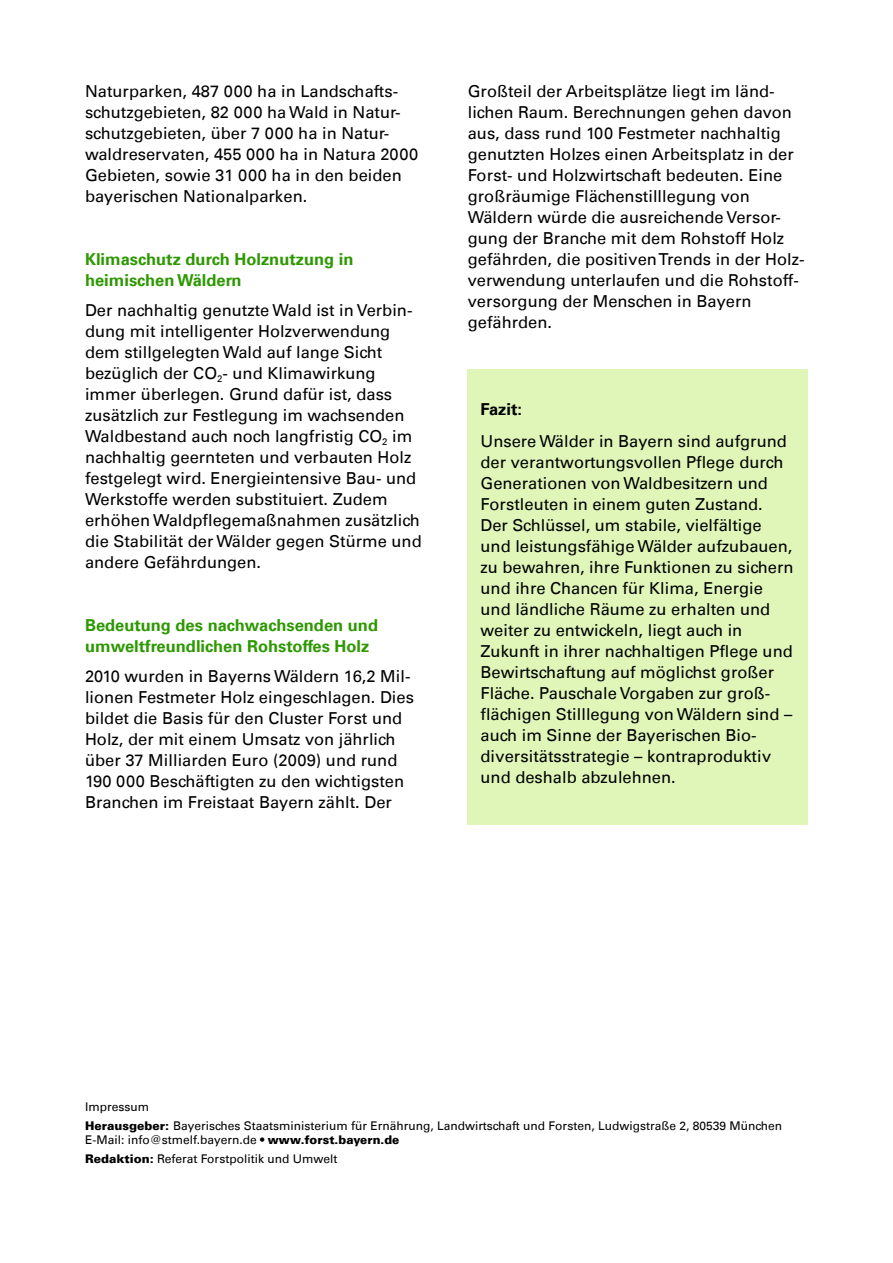
<style>
.page{position:relative;width:893px;height:1263px;background:#fff}
.page>*{position:absolute;margin:0;border:0;box-sizing:border-box;transform-origin:0 0}
._04_Fließtext{font:16.5px/21px "Univers";color:#000}
.Überschrift_3{font:700 16.5px/21px "Univers";color:#2d9802}
.Impressum{font:12px/14.4px "Univers";color:#000}
.s1{font-weight:700}
.s2{font-weight:900}
</style>
<div class="page">
<div style="left:468px;top:369px;width:340px;height:455px;background:#e0f6b9"></div>
<p class="_04_Fließtext" style="left:85px;top:81px;width:335px">Naturparken, 487 000 ha in Landschafts&shy;schutzgebieten, 82 000 ha Wald in Natur&shy;schutzgebieten, über 7 000 ha in Natur&shy;waldreservaten, 455 000 ha in Natura 2000<br>Gebieten, sowie 31 000 ha in den beiden bayerischen Nationalparken.</p>
<p class="Überschrift_3" style="left:85px;top:249px;width:270px">Klimaschutz durch Holznutzung in heimischen Wäldern</p>
<p class="_04_Fließtext" style="left:85px;top:299px;width:338px">Der nachhaltig genutzte Wald ist in Verbin&shy;dung mit intelligenter Holzverwendung dem stillgelegten Wald auf lange Sicht bezüglich der CO<sub>2</sub>- und Klimawirkung immer überlegen. Grund dafür ist, dass zusätzlich zur Festlegung im wachsenden Waldbestand auch noch langfristig CO<sub>2</sub> im nachhaltig geernteten und verbauten Holz festgelegt wird. Energieintensive Bau- und Werkstoffe werden substituiert. Zudem erhöhen Waldpflegemaßnahmen zusätzlich die Stabilität der Wälder gegen Stürme und andere Gefährdungen.</p>
<p class="Überschrift_3" style="left:85px;top:615px;width:295px">Bedeutung des nachwachsenden und umweltfreundlichen Rohstoffes Holz</p>
<p class="_04_Fließtext" style="left:85px;top:665px;width:330px">2010 wurden in Bayerns Wäldern 16,2 Mil&shy;lionen Festmeter Holz eingeschlagen. Dies bildet die Basis für den Cluster Forst und Holz, der mit einem Umsatz von jährlich über 37 Milliarden Euro (2009) und rund 190 000 Beschäftigten zu den wichtigsten Branchen im Freistaat Bayern zählt. Der</p>
<p class="_04_Fließtext" style="left:468px;top:81px;width:338px">Großteil der Arbeitsplätze liegt im länd&shy;lichen Raum. Berechnungen gehen davon aus, dass rund 100 Festmeter nachhaltig genutzten Holzes einen Arbeitsplatz in der Forst- und Holzwirtschaft bedeuten. Eine großräumige Flächenstilllegung von Wäldern würde die ausreichende Versor&shy;gung der Branche mit dem Rohstoff Holz gefährden, die positiven Trends in der Holz&shy;verwendung unterlaufen und die Rohstoff&shy;versorgung der Menschen in Bayern gefährden.</p>
<p class="_04_Fließtext" style="left:480px;top:394px;width:308px;line-height:31.7px"><span class="s1">Fazit:<br></span>Unsere Wälder in Bayern sind aufgrund</p>
<p class="_04_Fließtext" style="left:480px;top:452px;width:314px">der verantwortungsvollen Pflege durch Generationen von Waldbesitzern und Forstleuten in einem guten Zustand.<br>Der Schlüssel, um stabile, vielfältige und leistungsfähige Wälder aufzubauen, zu bewahren, ihre Funktionen zu sichern und ihre Chancen für Klima, Energie und ländliche Räume zu erhalten und weiter zu entwickeln, liegt auch in Zukunft in ihrer nachhaltigen Pflege und Bewirtschaftung auf möglichst großer Fläche. Pauschale Vorgaben zur groß&shy;flächigen Stilllegung von Wäldern sind – auch im Sinne der Bayerischen Bio&shy;diversitätsstrategie – kontraproduktiv und deshalb abzulehnen.</p>
<p class="Impressum" style="left:85px;top:1100px;width:65px">Impressum</p>
<p class="Impressum" style="left:85px;top:1118px;width:699px"><span class="s2">Herausgeber:</span> Bayerisches Staatsministerium für Ernährung, Landwirtschaft und Forsten, Ludwigstraße 2, 80539 München<br>E-Mail: info@stmelf.bayern.de • <span class="s2">www.forst.bayern.de</span></p>
<p class="Impressum" style="left:85px;top:1152px;width:254px"><span class="s2">Redaktion:</span> Referat Forstpolitik und Umwelt</p>
</div>
